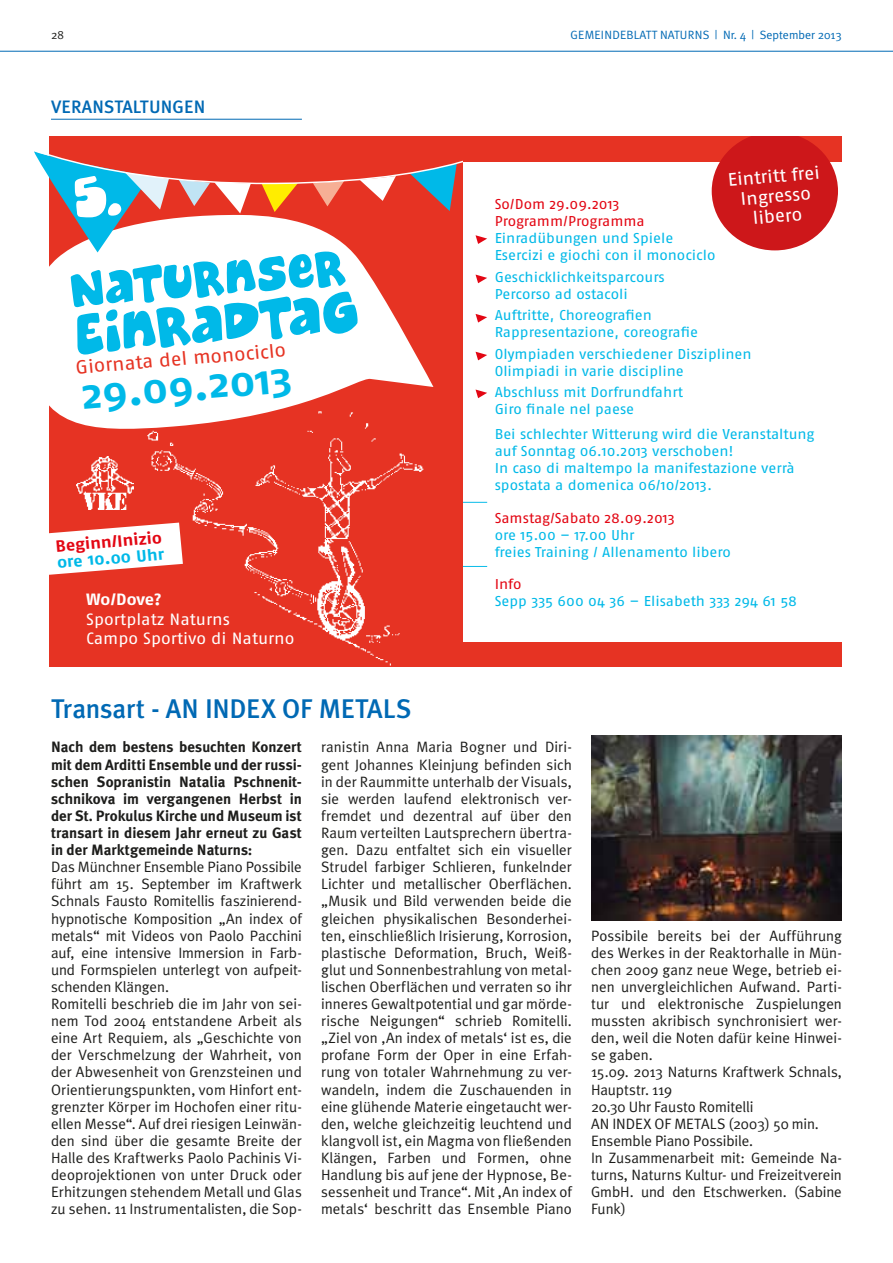
<style>
.page{position:relative;width:893px;height:1263px;background:#fff}
.page>*{position:absolute;margin:0;border:0;box-sizing:border-box;transform-origin:0 0}
.t1{font:71.4px "Cheeseburger";color:#00b9e8;scale:1.07 1}
.t2{font:63.9px "Cheeseburger";color:#00b9e8;scale:1.07 1}
.t3{font:700 40.8px "Fago No";color:#00b9e8;scale:1.07 1}
.t4{font:500 27px "Meta Plus";letter-spacing:-.005em;color:#0069b4}
.t5{font:19.05px "Fago No";color:#e63323;scale:1.07 1}
.t6{font:18.15px/20.1px "Fago No";color:#fff;text-align:center;scale:1.06 1}
.t7{font:500 18px "Meta Plus";color:#0069b4}
.t8{font:16.35px/19.6px "Fago No";color:#fff;scale:1.07 1}
.t9{font:700 16.35px "Fago No";color:#e30613;scale:1.07 1}
.t10{font:700 16.35px "Fago No";color:#00b9e8;scale:1.07 1}
.t11{font:700 16.35px "Fago No";letter-spacing:-.005em;color:#fff;scale:1.07 1}
.t12{font:15px/17.1px "Meta Plus Normal";color:#1d1d1b}
.t13{font:700 15px/17.1px "Meta Plus";color:#1d1d1b;text-align:justify}
.t14{font:14.25px/17.1px "Fago No";color:#00b9e8;scale:1.06 1}
.t15{font:14.25px/17.1px "Fago No";letter-spacing:-.005em;color:#e30613;scale:1.06 1}
.t16{font:12px "Meta Plus Normal";color:#0069b4}
.t17{font:12px "Meta Plus Normal";color:#1d1d1b}
</style>
<div class="page">
<hr style="left:0;top:51px;width:893px;height:1px;background:#0069b4">
<div style="left:436px;top:137px;width:406px;height:530px;background:#e63323"></div>
<div style="left:463px;top:162px;width:379px;height:480px;background:#fff"></div>
<svg style="left:463px;top:502px;width:24px;height:1px"></svg>
<svg style="left:463px;top:566px;width:24px;height:1px"></svg>
<svg style="left:712px;top:137px;width:126px;height:113px"></svg>
<svg style="left:476px;top:235px;width:11px;height:9px"></svg>
<svg style="left:476px;top:275px;width:11px;height:8px"></svg>
<svg style="left:476px;top:314px;width:11px;height:9px"></svg>
<svg style="left:476px;top:352px;width:11px;height:8px"></svg>
<svg style="left:476px;top:389px;width:11px;height:9px"></svg>
<hr style="left:51px;top:119px;width:251px;height:1px;background:#0069b4">
<div style="left:49px;top:137px;width:392px;height:530px;background:#e63323"></div>
<svg style="left:49px;top:252px;width:384px;height:177px;background:#fbe3e1"></svg>
<img style="left:145px;top:408px;width:286px;height:258px">
<svg style="left:49px;top:523px;width:134px;height:52px"></svg>
<img style="left:77px;top:456px;width:57px;height:53px">
<svg style="left:34px;top:151px;width:428px;height:101px"></svg>
<img style="left:591px;top:735px;width:251px;height:185px">
<p class="t17" style="left:51px;top:28px;width:14px">28</p>
<p class="t16" style="left:570px;top:28px;width:273px">GEMEINDEBLATT NATURNS | Nr. 4 | September 2013</p>
<p class="t7" style="left:51px;top:96px;width:22px">VERANSTALTUNGEN</p>
<h2 class="t2" style="left:66px;top:259px;width:260px;rotate:-5deg">Naturnser</h2>
<h1 class="t1" style="left:70px;top:300px;width:267px;rotate:-5deg">Einradtag</h1>
<p class="t5" style="left:75px;top:357px;width:198px;rotate:-5deg">Giornata del monociclo</p>
<h3 class="t3" style="left:80px;top:371px;width:199px;rotate:-5deg">29.09.2013</h3>
<p class="t9" style="left:55px;top:537px;width:101px;rotate:-5deg">Beginn/Inizio</p>
<p class="t10" style="left:57px;top:553px;width:102px;rotate:-5deg">ore 10.00 Uhr</p>
<p class="t11" style="left:86px;top:590px;width:72px">Wo/Dove?</p>
<p class="t8" style="left:86px;top:609px;width:196px">Sportplatz Naturns<br>Campo Sportivo di Naturno</p>
<h3 class="t4" style="left:51px;top:693px;width:362px">TRANSART - AN INDEX OF METALS</h3>
<p class="t6" style="left:727px;top:170px;width:88px;rotate:-5deg">Eintritt frei<br>Ingresso libero</p>
<p class="t15" style="left:495px;top:195px;width:143px">So/Dom 29.09.2013<br>Programm/Programma</p>
<p class="t14" style="left:495px;top:230px;width:210px">Einradübungen und Spiele<br>Esercizi e giochi con il monociclo</p>
<p class="t14" style="left:495px;top:268px;width:162px">Geschicklichkeitsparcours<br>Percorso ad ostacoli</p>
<p class="t14" style="left:495px;top:306px;width:193px">Auftritte, Choreografien<br>Rappresentazione, coreografie</p>
<p class="t14" style="left:495px;top:345px;width:244px">Olympiaden verschiedener Disziplinen<br>Olimpiadi in varie discipline</p>
<p class="t14" style="left:495px;top:383px;width:179px">Abschluss mit Dorfrundfahrt<br>Giro finale nel paese</p>
<p class="t14" style="left:495px;top:425px;width:303px">Bei schlechter Witterung wird die Veranstaltung auf Sonntag 06.10.2013 verschoben!<br>In caso di maltempo la manifestazione verrà spostata a domenica 06/10/2013.</p>
<p class="t15" style="left:495px;top:509px;width:171px">Samstag/Sabato 28.09.2013</p>
<p class="t14" style="left:495px;top:526px;width:224px">ore 15.00 – 17.00 Uhr<br>freies Training / Allenamento libero</p>
<p class="t15" style="left:495px;top:575px;width:27px">Info</p>
<p class="t14" style="left:495px;top:592px;width:287px">Sepp 335 600 04 36 – Elisabeth 333 294 61 58</p>
<p class="t13" style="left:51px;top:739px;width:252px">Nach dem bestens besuchten Konzert mit dem Arditti Ensemble und der russi&shy;schen Sopranistin Natalia Pschnenit&shy;schnikova im vergangenen Herbst in der St. Prokulus Kirche und Museum ist transart in diesem Jahr erneut zu Gast in der Marktgemeinde Naturns:</p>
<p class="t12" style="left:51px;top:858px;width:252px">Das Münchner Ensemble Piano Possibile führt am 15. September im Kraftwerk Schnals Fausto Romitellis faszinierend&shy;hypnotische Komposition „An index of metals“ mit Videos von Paolo Pacchini auf, eine intensive Immersion in Farb&shy;und Formspielen unterlegt von aufpeit&shy;schenden Klängen.<br>Romitelli beschrieb die im Jahr von sei&shy;nem Tod 2004 entstandene Arbeit als eine Art Requiem, als „Geschichte von der Verschmelzung der Wahrheit, von der Abwesenheit von Grenzsteinen und Orientierungspunkten, vom Hinfort ent&shy;grenzter Körper im Hochofen einer ritu&shy;ellen Messe“. Auf drei riesigen Leinwän&shy;den sind über die gesamte Breite der Halle des Kraftwerks Paolo Pachinis Vi&shy;deoprojektionen von unter Druck oder Erhitzungen stehendem Metall und Glas zu sehen. 11 Instrumentalisten, die Sop-</p>
<p class="t12" style="left:321px;top:738px;width:252px;text-align:justify">ranistin Anna Maria Bogner und Diri&shy;gent Johannes Kleinjung befinden sich in der Raummitte unterhalb der Visuals, sie werden laufend elektronisch ver&shy;fremdet und dezentral auf über den Raum verteilten Lautsprechern übertra&shy;gen. Dazu entfaltet sich ein visueller Strudel farbiger Schlieren, funkelnder Lichter und metallischer Oberflächen. „Musik und Bild verwenden beide die gleichen physikalischen Besonderhei&shy;ten, einschließlich Irisierung, Korrosion, plastische Deformation, Bruch, Weiß&shy;glut und Sonnenbestrahlung von metal&shy;lischen Oberflächen und verraten so ihr inneres Gewaltpotential und gar mörde&shy;rische Neigungen“ schrieb Romitelli. „Ziel von ‚An index of metals‘ ist es, die profane Form der Oper in eine Erfah&shy;rung von totaler Wahrnehmung zu ver&shy;wandeln, indem die Zuschauenden in eine glühende Materie eingetaucht wer&shy;den, welche gleichzeitig leuchtend und klangvoll ist, ein Magma von fließenden Klängen, Farben und Formen, ohne Handlung bis auf jene der Hypnose, Be&shy;sessenheit und Trance“. Mit ‚An index of metals‘ beschritt das Ensemble Piano</p>
<p class="t12" style="left:591px;top:927px;width:252px">Possibile bereits bei der Aufführung des Werkes in der Reaktorhalle in Mün&shy;chen 2009 ganz neue Wege, betrieb ei&shy;nen unvergleichlichen Aufwand. Parti&shy;tur und elektronische Zuspielungen mussten akribisch synchronisiert wer&shy;den, weil die Noten dafür keine Hinwei&shy;se gaben.<br>15.09. 2013 Naturns Kraftwerk Schnals,<br>Hauptstr. 119<br>20.30 Uhr Fausto Romitelli<br>AN INDEX OF METALS (2003) 50 min.<br>Ensemble Piano Possibile.<br>In Zusammenarbeit mit: Gemeinde Na&shy;turns, Naturns Kultur- und Freizeitverein<br>GmbH. und den Etschwerken. (Sabine<br>Funk)</p>
</div>
